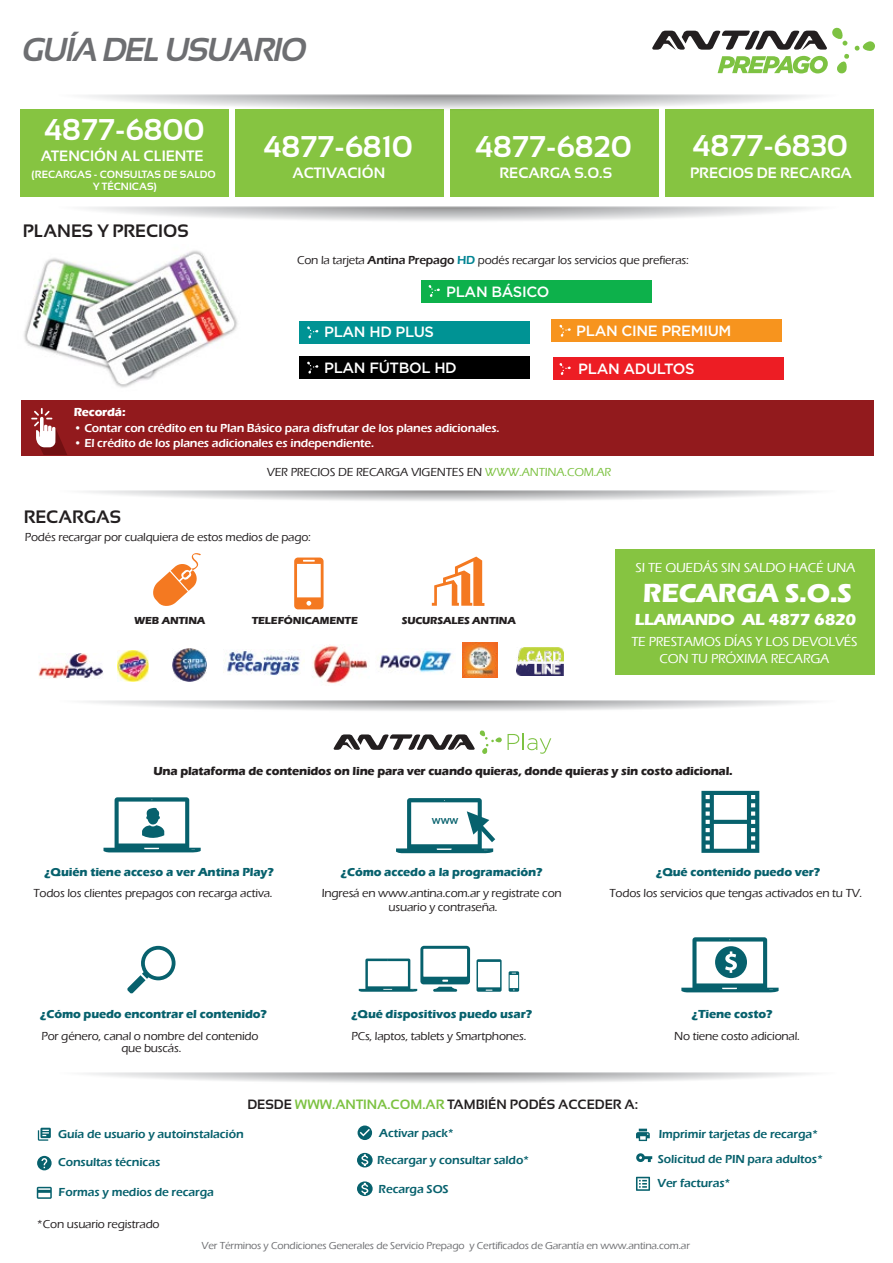
<style>
.page{position:relative;width:893px;height:1263px;background:#fff}
.page>*{position:absolute;margin:0;border:0;box-sizing:border-box;transform-origin:0 0}
.t1{font:italic 700 33.15px "Sansation";letter-spacing:-.05em;color:#6d6e71}
.t2{font:700 30px "Sansation";color:#fff}
.t3{font:700 27px "Eras ITC";letter-spacing:-.015em;color:#fff}
.t4{font:700 18px "Sansation";color:#231f20}
.t5{font:700 16.5px "Eras ITC";letter-spacing:-.015em;color:#fff}
.t6{font:700 15px "Sansation";color:#fff}
.t7{font:500 14.85px "Gotham";letter-spacing:-.025em;color:#fff}
.t8{font:500 13.5px/16.5px "Eras ITC";letter-spacing:-.015em;color:#fff;text-align:center}
.t9{font:700 13.5px "Sansation";color:#231f20}
.t10{font:500 12px/11.7px "Eras ITC";letter-spacing:-.015em;color:#231f20;text-align:center}
.t11{font:600 12px "Eras ITC";letter-spacing:-.01em;color:#07616d}
.t12{font:700 12px "Eras ITC";letter-spacing:-.01em;color:#07616d}
.t13{font:600 12px "Eras ITC";letter-spacing:-.015em;color:#fff}
.t14{font:700 12px "Eras ITC";letter-spacing:-.015em;color:#231f20}
.t15{font:700 12px "Eras ITC";letter-spacing:-.015em;color:#fff}
.t16{font:500 12px "DIN";color:#07616d}
.t17{font:500 10.5px "Eras ITC";letter-spacing:-.015em;color:#6d6e71}
.t18{font:700 10.5px "Eras ITC";letter-spacing:-.015em;color:#231f20}
.t19{font:700 10.5px/12.6px "Sansation";color:#fff;text-align:center}
.s1{font-weight:600}
.s2{font-weight:600;color:#008493}
.s3{color:#7dc242}
</style>
<div class="page">
<img style="left:38px;top:654px;width:65px;height:25px">
<img style="left:118px;top:650px;width:30px;height:31px">
<img style="left:223px;top:650px;width:82px;height:26px">
<img style="left:377px;top:650px;width:75px;height:23px">
<img style="left:312px;top:645px;width:56px;height:39px">
<img style="left:462px;top:643px;width:35px;height:35px">
<img style="left:516px;top:648px;width:47px;height:27px">
<img style="left:24px;top:247px;width:214px;height:141px">
<div style="left:20px;top:109px;width:209px;height:88px;background:#86c441"></div>
<div style="left:235px;top:109px;width:209px;height:88px;background:#86c441"></div>
<div style="left:450px;top:109px;width:209px;height:88px;background:#86c441"></div>
<div style="left:665px;top:109px;width:209px;height:88px;background:#86c441"></div>
<svg style="left:652px;top:27px;width:223px;height:47px"></svg>
<svg style="left:37px;top:1156px;width:15px;height:14px"></svg>
<svg style="left:38px;top:1128px;width:13px;height:13px"></svg>
<svg style="left:37px;top:1187px;width:15px;height:12px"></svg>
<svg style="left:357px;top:1181px;width:16px;height:15px"></svg>
<svg style="left:357px;top:1153px;width:16px;height:14px"></svg>
<svg style="left:636px;top:1177px;width:14px;height:14px"></svg>
<svg style="left:358px;top:1125px;width:14px;height:15px"></svg>
<svg style="left:636px;top:1129px;width:14px;height:12px"></svg>
<svg style="left:636px;top:1153px;width:16px;height:9px"></svg>
<div style="left:421px;top:280px;width:230px;height:23px;background:#0db14b"></div>
<div style="left:551px;top:320px;width:230px;height:22px;background:#f7941e"></div>
<div style="left:299px;top:321px;width:230px;height:22px;background:#009394"></div>
<div style="left:553px;top:357px;width:230px;height:22px;background:#ed1d24"></div>
<div style="left:299px;top:356px;width:230px;height:22px;background:#000"></div>
<svg style="left:428px;top:285px;width:12px;height:12px"></svg>
<svg style="left:559px;top:325px;width:12px;height:12px"></svg>
<svg style="left:559px;top:363px;width:12px;height:12px"></svg>
<svg style="left:307px;top:326px;width:11px;height:12px"></svg>
<svg style="left:307px;top:361px;width:11px;height:13px"></svg>
<div style="left:21px;top:400px;width:852px;height:55px;background:#921a1d"></div>
<svg style="left:31px;top:408px;width:36px;height:47px"></svg>
<img style="left:173px;top:648px;width:33px;height:33px">
<svg style="left:294px;top:557px;width:30px;height:52px"></svg>
<svg style="left:432px;top:557px;width:52px;height:49px"></svg>
<svg style="left:153px;top:553px;width:48px;height:53px"></svg>
<svg style="left:334px;top:730px;width:168px;height:24px"></svg>
<svg style="left:508px;top:733px;width:43px;height:21px"></svg>
<svg style="left:103px;top:797px;width:98px;height:55px"></svg>
<svg style="left:396px;top:798px;width:99px;height:55px"></svg>
<svg style="left:127px;top:946px;width:49px;height:48px"></svg>
<svg style="left:359px;top:946px;width:111px;height:46px"></svg>
<svg style="left:477px;top:959px;width:25px;height:33px"></svg>
<svg style="left:509px;top:971px;width:10px;height:21px"></svg>
<svg style="left:681px;top:937px;width:98px;height:55px"></svg>
<svg style="left:701px;top:791px;width:58px;height:62px"></svg>
<div style="left:615px;top:549px;width:259px;height:125px;background:#86c441"></div>
<h1 class="t1" style="left:23px;top:31px;width:286px">GUÍA DEL USUARIO</h1>
<h2 class="t2" style="left:44px;top:113px;width:162px">4877-6800</h2>
<p class="t6" style="left:41px;top:147px;width:164px">ATENCIÓN AL CLIENTE</p>
<p class="t19" style="left:32px;top:168px;width:186px">(RECARGAS - CONSULTAS DE SALDO<br>Y TÉCNICAS)</p>
<h3 class="t4" style="left:23px;top:221px;width:167px">PLANES Y PRECIOS</h3>
<h2 class="t2" style="left:264px;top:130px;width:151px">4877-6810</h2>
<p class="t6" style="left:292px;top:165px;width:94px">ACTIVACIÓN</p>
<h2 class="t2" style="left:475px;top:130px;width:158px">4877-6820</h2>
<p class="t6" style="left:500px;top:165px;width:114px">RECARGA S.O.S</p>
<h2 class="t2" style="left:692px;top:129px;width:157px">4877-6830</h2>
<p class="t6" style="left:690px;top:165px;width:163px">PRECIOS DE RECARGA</p>
<p class="t10" style="left:297px;top:254px;width:393px">Con la tarjeta <span class="s1">Antina Prepago</span> <span class="s2">HD</span> podés recargar los servicios que prefieras:</p>
<p class="t7" style="left:446px;top:282px;width:104px">PLAN BÁSICO</p>
<p class="t7" style="left:324px;top:322px;width:111px">PLAN HD PLUS</p>
<p class="t7" style="left:576px;top:321px;width:157px">PLAN CINE PREMIUM</p>
<p class="t7" style="left:324px;top:357px;width:134px">PLAN FÚTBOL HD</p>
<p class="t7" style="left:578px;top:359px;width:118px">PLAN ADULTOS</p>
<p class="t15" style="left:74px;top:405px;width:53px">Recordá:</p>
<p class="t13" style="left:74px;top:422px;width:427px">• Contar con crédito en tu Plan Básico para disfrutar de los planes adicionales.</p>
<p class="t13" style="left:74px;top:437px;width:302px">• El crédito de los planes adicionales es independiente.</p>
<p class="t10" style="left:267px;top:466px;width:346px">VER PRECIOS DE RECARGA VIGENTES EN <span class="s3">WWW.ANTINA.COM.AR</span></p>
<h3 class="t4" style="left:24px;top:506px;width:99px">RECARGAS</h3>
<p class="t10" style="left:25px;top:532px;width:288px">Podés recargar por cualquiera de estos medios de pago:</p>
<p class="t18" style="left:134px;top:615px;width:73px">WEB ANTINA</p>
<p class="t18" style="left:252px;top:615px;width:108px">TELEFÓNICAMENTE</p>
<p class="t18" style="left:402px;top:615px;width:116px">SUCURSALES ANTINA</p>
<p class="t8" style="left:635px;top:560px;width:222px">SI TE QUEDÁS SIN SALDO HACÉ UNA</p>
<h3 class="t3" style="left:643px;top:578px;width:211px">RECARGA S.O.S</h3>
<h3 class="t5" style="left:635px;top:610px;width:223px">LLAMANDO AL 4877 6820</h3>
<p class="t8" style="left:631px;top:633px;width:228px">TE PRESTAMOS DÍAS Y LOS DEVOLVÉS<br>CON TU PRÓXIMA RECARGA</p>
<p class="t14" style="left:153px;top:764px;width:581px">Una plataforma de contenidos on line para ver cuando quieras, donde quieras y sin costo adicional.</p>
<p class="t12" style="left:44px;top:865px;width:231px">¿Quién tiene acceso a ver Antina Play?</p>
<p class="t10" style="left:33px;top:887px;width:241px">Todos los clientes prepagos con recarga activa.</p>
<p class="t16" style="left:432px;top:812px;width:28px">www</p>
<p class="t12" style="left:341px;top:865px;width:203px">¿Cómo accedo a la programación?</p>
<p class="t12" style="left:656px;top:865px;width:165px">¿Qué contenido puedo ver?</p>
<p class="t10" style="left:322px;top:887px;width:242px">Ingresá en www.antina.com.ar y registrate con</p>
<p class="t10" style="left:609px;top:887px;width:254px">Todos los servicios que tengas activados en tu TV.</p>
<p class="t10" style="left:389px;top:901px;width:111px">usuario y contraseña.</p>
<p class="t12" style="left:40px;top:1007px;width:228px">¿Cómo puedo encontrar el contenido?</p>
<p class="t12" style="left:351px;top:1007px;width:182px">¿Qué dispositivos puedo usar?</p>
<p class="t12" style="left:692px;top:1007px;width:82px">¿Tiene costo?</p>
<p class="t10" style="left:41px;top:1030px;width:219px">Por género, canal o nombre del contenido que buscás.</p>
<p class="t10" style="left:351px;top:1030px;width:176px">PCs, laptos, tablets y Smartphones.</p>
<p class="t10" style="left:674px;top:1030px;width:127px">No tiene costo adicional.</p>
<p class="t9" style="left:247px;top:1097px;width:392px">DESDE <span class="s3">WWW.ANTINA.COM.AR</span> TAMBIÉN PODÉS ACCEDER A:</p>
<p class="t11" style="left:58px;top:1127px;width:187px">Guía de usuario y autoinstalación</p>
<p class="t11" style="left:379px;top:1126px;width:76px">Activar pack*</p>
<p class="t11" style="left:659px;top:1127px;width:161px">Imprimir tarjetas de recarga*</p>
<p class="t11" style="left:58px;top:1155px;width:104px">Consultas técnicas</p>
<p class="t11" style="left:59px;top:1185px;width:157px">Formas y medios de recarga</p>
<p class="t10" style="left:37px;top:1218px;width:124px">*Con usuario registrado</p>
<p class="t11" style="left:377px;top:1153px;width:153px">Recargar y consultar saldo*</p>
<p class="t11" style="left:658px;top:1152px;width:167px">Solicitud de PIN para adultos*</p>
<p class="t11" style="left:379px;top:1182px;width:72px">Recarga SOS</p>
<p class="t11" style="left:658px;top:1176px;width:74px">Ver facturas*</p>
<p class="t17" style="left:202px;top:1239px;width:490px">Ver Términos y Condiciones Generales de Servicio Prepago y Certificados de Garantía en www.antina.com.ar</p>
</div>
